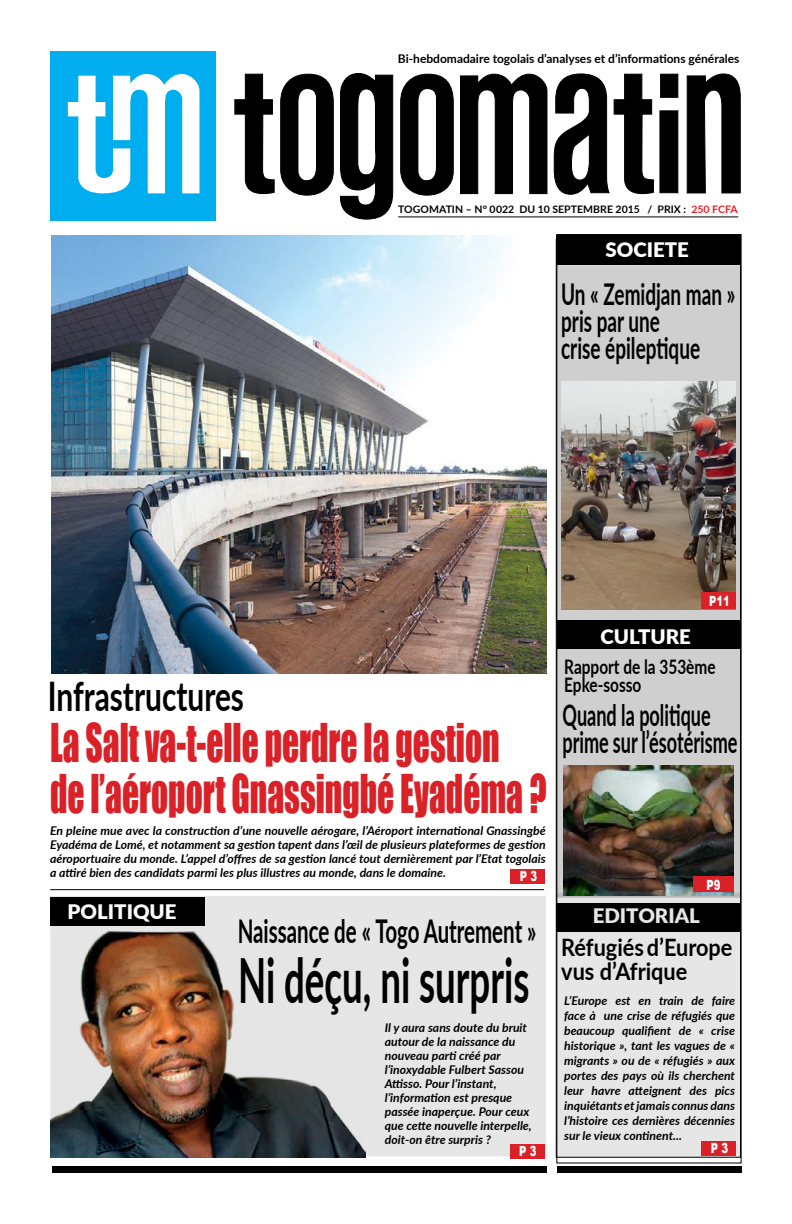
<style>
.page{position:relative;width:792px;height:1224px;background:#fff}
.page>*{position:absolute;margin:0;border:0;box-sizing:border-box;transform-origin:0 0}
.t1{font:700 62.4px "Lato";color:#000;scale:.59 1}
.t2{font:49.1px/51px "Impact";color:#da2128;scale:.68 1}
.t3{font:700 40.8px "Lato";color:#000;scale:.73 1}
.t4{font:700 32.7px "Lato";color:#000;scale:.63 1}
.t5{font:700 30px/27px "Lato";color:#000;scale:.63 1}
.t6{font:700 30px/27px "Lato";color:#000;scale:.6 1}
.t7{font:700 24px/24px "Lato";color:#000;scale:.9 1}
.t8{font:900 20px "Lato";color:#fff}
.t9{font:700 20px/18.2px "Lato";color:#000;scale:.77 1}
.t10{font:900 14px "Arial";color:#fff;scale:.72 1}
.t11{font:italic 700 12px/14px "Lato";color:#000;text-align:justify}
.t12{font:700 12px "Lato";color:#000}
.t13{font:700 10.4px "Lato";letter-spacing:.005em;color:#000}
.s1{color:#ed1d24}
</style>
<div class="page">
<hr style="left:398px;top:217px;width:340px;height:1px;background:#000">
<svg style="left:234px;top:73px;width:100px;height:123px"></svg>
<svg style="left:340px;top:73px;width:54px;height:147px"></svg>
<svg style="left:400px;top:73px;width:54px;height:123px"></svg>
<svg style="left:460px;top:73px;width:219px;height:122px"></svg>
<svg style="left:686px;top:73px;width:55px;height:121px"></svg>
<div style="left:50px;top:51px;width:166px;height:169px;background:#00aeef"></div>
<svg style="left:68px;top:74px;width:131px;height:119px"></svg>
<hr style="left:50px;top:889px;width:494px;height:1px;background:#000">
<div style="left:510px;top:869px;width:35px;height:15px;background:#da2128"></div>
<svg style="left:52px;top:898px;width:492px;height:256px;background:#d4d4d4"></svg>
<div style="left:510px;top:1144px;width:34px;height:14px;background:#da2128"></div>
<img style="left:51px;top:235px;width:495px;height:438px">
<div style="left:52px;top:1166px;width:495px;height:7px;background:#000"></div>
<div style="left:557px;top:1166px;width:184px;height:7px;background:#000"></div>
<img style="left:51px;top:932px;width:315px;height:226px">
<svg style="left:556px;top:234px;width:186px;height:929px;background:#afadad"></svg>
<div style="left:557px;top:265px;width:184px;height:632px;background:#cfcfcf"></div>
<div style="left:557px;top:265px;width:184px;height:632px;border:1px solid #000"></div>
<div style="left:557px;top:620px;width:184px;height:29px;background:#000"></div>
<img style="left:561px;top:382px;width:175px;height:227px">
<div style="left:701px;top:592px;width:35px;height:17px;background:#da2128"></div>
<img style="left:563px;top:766px;width:171px;height:130px">
<div style="left:694px;top:876px;width:40px;height:16px;background:#da2128"></div>
<p class="t12" style="left:398px;top:50px;width:343px">Bi-hebdomadaire togolais d’analyses et d’informations générales</p>
<p class="t13" style="left:398px;top:201px;width:341px">TOGOMATIN – N° 0022 DU 10 SEPTEMBRE 2015 / PRIX : <span class="s1">250 FCFA</span></p>
<h3 class="t8" style="left:605px;top:235px;width:85px">SOCIETE</h3>
<h3 class="t5" style="left:561px;top:280px;width:278px">Un « Zemidjan man » pris par une<br>crise épileptique</h3>
<h3 class="t3" style="left:48px;top:666px;width:270px">Infrastructures</h3>
<h2 class="t2" style="left:50px;top:716px;width:732px">La Salt va-t-elle perdre la gestion<br>de l’aéroport Gnassingbé Eyadéma ?</h2>
<p class="t11" style="left:50px;top:823px;width:497px">En pleine mue avec la construction d’une nouvelle aérogare, l’Aéroport international Gnassingbé Eyadéma de Lomé, et notamment sa gestion tapent dans l’œil de plusieurs plateformes de gestion aéroportuaire du monde. L’appel d’offres de sa gestion lancé tout dernièrement par l’Etat togolais a attiré bien des candidats parmi les plus illustres au monde, dans le domaine.</p>
<p class="t10" style="left:520px;top:866px;width:26px">P 3</p>
<h3 class="t8" style="left:68px;top:897px;width:110px">POLITIQUE</h3>
<h3 class="t4" style="left:238px;top:907px;width:476px">Naissance de « Togo Autrement »</h3>
<h1 class="t1" style="left:238px;top:935px;width:495px">Ni déçu, ni surpris</h1>
<p class="t11" style="left:385px;top:1020px;width:149px;text-align:left">Il y aura sans doute du bruit autour de la naissance du nouveau parti créé par l’inoxydable Fulbert Sassou<br>Attisso. Pour l’instant, l’information est presque passée inaperçue. Pour ceux que cette nouvelle interpelle, doit-on être surpris ?</p>
<p class="t10" style="left:519px;top:1141px;width:26px">P 3</p>
<h3 class="t8" style="left:601px;top:621px;width:92px">CULTURE</h3>
<p class="t10" style="left:709px;top:591px;width:30px">P11</p>
<h3 class="t9" style="left:564px;top:656px;width:198px">Rapport de la 353ème<br>Epke-sosso</h3>
<h3 class="t6" style="left:563px;top:700px;width:293px">Quand la politique prime sur l’ésotérisme</h3>
<p class="t10" style="left:706px;top:875px;width:21px">P9</p>
<h3 class="t8" style="left:593px;top:901px;width:109px">EDITORIAL</h3>
<h3 class="t7" style="left:561px;top:934px;width:192px">Réfugiés d’Europe vus d’Afrique</h3>
<p class="t11" style="left:564px;top:993px;width:173px;line-height:15px">L’Europe est en train de faire face à une crise de réfugiés que beaucoup qualifient de « crise historique », tant les vagues de « migrants » ou de « réfugiés » aux portes des pays où ils cherchent leur havre atteignent des pics inquiétants et jamais connus dans l’histoire ces dernières décennies sur le vieux continent...</p>
<p class="t10" style="left:711px;top:1138px;width:26px">P 3</p>
</div>
